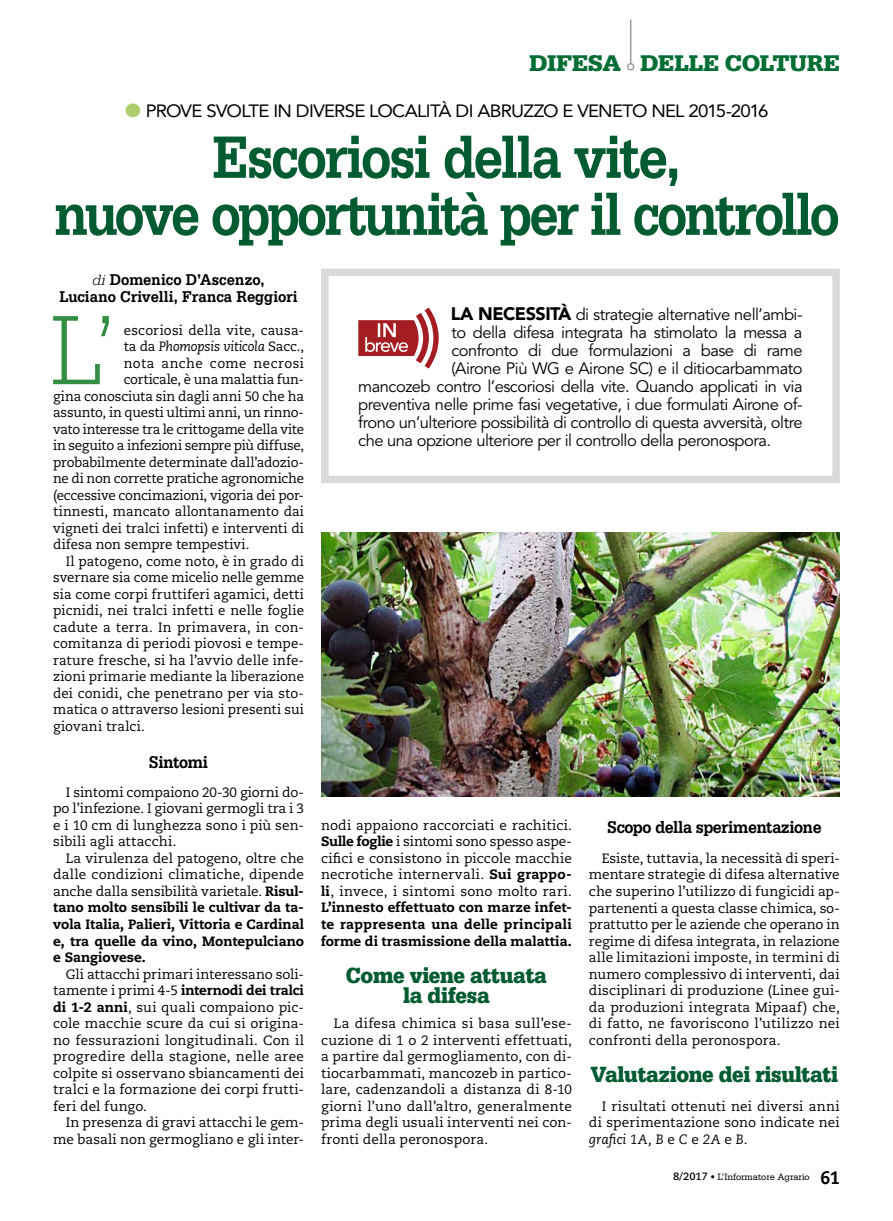
<style>
.page{position:relative;width:893px;height:1221px;background:#fff}
.page>*{position:absolute;margin:0;border:0;box-sizing:border-box;transform-origin:0 0}
.t1{font:300 104.1px "Serifa Std";color:#328f42;scale:.9 1}
.t2{font:700 63px/57px "Serifa Std";letter-spacing:-.055em;color:#005b30;text-align:center;scale:.86 1}
.t3{font:900 24px "Serifa Std";letter-spacing:-.01em;color:#006e33}
.t4{font:900 23.25px/20.2px "Serifa Std";letter-spacing:-.02em;color:#005b30;text-align:center;scale:.9 1}
.t5{font:700 18px "Serifa Std";letter-spacing:-.03em;color:#000;scale:.9 1}
.t6{font:17.7px "Avenir LT Std";letter-spacing:-.04em;color:#000;scale:1.05 1}
.t7{font:16.5px "Avenir LT Std";letter-spacing:-.03em;color:#000}
.t8{font:700 16.5px/16.5px "Serifa Std";letter-spacing:-.005em;color:#000;text-align:center;scale:.9 1}
.t9{font:13.5px/16.5px "Caecilia LT Std";letter-spacing:.005em;color:#000;text-align:justify}
.t10{font:800 13.5px/16.5px "Caecilia LT Std";color:#000;text-align:justify}
.t11{font:13.5px "Caecilia LT Std";letter-spacing:-.015em;color:#000}
.t12{font:13.5px "Caecilia LT Std";letter-spacing:-.02em;color:#000}
.t13{font:13.5px "Caecilia LT Std";letter-spacing:-.025em;color:#000}
.t14{font:italic 13.5px "Caecilia LT Std";letter-spacing:-.015em;color:#000}
.t15{font:13.5px "Caecilia LT Std";letter-spacing:.035em;color:#000}
.t16{font:9.75px "Serifa Std";letter-spacing:-.01em;color:#000;scale:.95 1}
.s1{font-weight:300;font-style:italic;font-size:15.75px}
.s2{font-weight:900;font-size:18px}
.s3{font-style:normal}
.s4{font-weight:400}
.s5{font-weight:800}
.s6{font-style:italic}
.s7{font-family:"Caecilia LT Std";font-weight:700;font-size:10.5px}
.s8{font-family:"Caecilia LT Std";font-weight:800;font-size:18px}
</style>
<div class="page">
<svg style="left:358px;top:307px;width:81px;height:61px"></svg>
<div style="left:321px;top:269px;width:519px;height:214px;border:8px solid #d9dadb"></div>
<hr style="left:630px;top:19px;width:1px;height:45px;background:#9c9e9f">
<div style="left:627px;top:63px;width:7px;height:7px;border:2px solid #9c9e9f;border-radius:50%"></div>
<img style="left:321px;top:533px;width:519px;height:264px">
<h3 class="t3" style="left:529px;top:48px;width:312px">DIFESA DELLE COLTURE</h3>
<h3 class="t6" style="left:146px;top:100px;width:595px">PROVE SVOLTE IN DIVERSE LOCALITÀ DI ABRUZZO E VENETO NEL 2015-2016</h3>
<h2 class="t2" style="left:53px;top:128px;width:916px">Escoriosi della vite,<br>nuove opportunità per il controllo</h2>
<p class="t8" style="left:59px;top:271px;width:266px"><span class="s1">di</span> Domenico D’Ascenzo,<br>Luciano Crivelli, Franca Reggiori</p>
<h1 class="t1" style="left:51px;top:292px;width:77px">L’</h1>
<p class="t9" style="left:124px;top:322px;width:182px">escoriosi della vite, causa-</p>
<p class="t7" style="left:451px;top:304px;width:353px"><span class="s2">LA NECESSITÀ</span> di strategie alternative nell’ambi-</p>
<p class="t7" style="left:451px;top:322px;width:353px">to della difesa integrata ha stimolato la messa a</p>
<p class="t7" style="left:451px;top:340px;width:353px">confronto di due formulazioni a base di rame</p>
<p class="t7" style="left:451px;top:358px;width:353px">(Airone Più WG e Airone SC) e il ditiocarbammato</p>
<p class="t7" style="left:358px;top:376px;width:446px">mancozeb contro l’escoriosi della vite. Quando applicati in via</p>
<p class="t7" style="left:358px;top:394px;width:446px">preventiva nelle prime fasi vegetative, i due formulati Airone of-</p>
<p class="t7" style="left:358px;top:412px;width:446px">frono un’ulteriore possibilità di controllo di questa avversità, oltre</p>
<p class="t7" style="left:358px;top:430px;width:414px">che una opzione ulteriore per il controllo della peronospora.</p>
<p class="t14" style="left:124px;top:339px;width:182px"><span class="s3">ta da</span> Phomopsis viticola <span class="s3">Sacc.,</span></p>
<p class="t15" style="left:124px;top:355px;width:182px">nota anche come necrosi</p>
<p class="t11" style="left:124px;top:371px;width:182px">corticale, è una malattia fun-</p>
<p class="t9" style="left:53px;top:388px;width:252px">gina conosciuta sin dagli anni 50 che ha</p>
<p class="t9" style="left:53px;top:404px;width:252px">assunto, in questi ultimi anni, un rinno-</p>
<p class="t12" style="left:53px;top:421px;width:252px">vato interesse tra le crittogame della vite</p>
<p class="t12" style="left:53px;top:437px;width:252px">in seguito a infezioni sempre più diffuse,</p>
<p class="t11" style="left:53px;top:454px;width:252px">probabilmente determinate dall’adozio-</p>
<p class="t13" style="left:53px;top:470px;width:252px">ne di non corrette pratiche agronomiche</p>
<p class="t11" style="left:53px;top:487px;width:252px">(eccessive concimazioni, vigoria dei por-</p>
<p class="t9" style="left:53px;top:503px;width:252px">tinnesti, mancato allontanamento dai</p>
<p class="t9" style="left:53px;top:520px;width:252px">vigneti dei tralci infetti) e interventi di</p>
<p class="t9" style="left:53px;top:536px;width:198px">difesa non sempre tempestivi.</p>
<p class="t9" style="left:66px;top:553px;width:240px">Il patogeno, come noto, è in grado di</p>
<p class="t9" style="left:53px;top:569px;width:252px">svernare sia come micelio nelle gemme</p>
<p class="t9" style="left:53px;top:586px;width:252px">sia come corpi fruttiferi agamici, detti</p>
<p class="t9" style="left:53px;top:602px;width:252px">picnidi, nei tralci infetti e nelle foglie</p>
<p class="t9" style="left:53px;top:619px;width:252px">cadute a terra. In primavera, in con-</p>
<p class="t9" style="left:53px;top:635px;width:252px">comitanza di periodi piovosi e tempe-</p>
<p class="t9" style="left:53px;top:652px;width:252px">rature fresche, si ha l’avvio delle infe-</p>
<p class="t9" style="left:53px;top:668px;width:252px">zioni primarie mediante la liberazione</p>
<p class="t9" style="left:53px;top:685px;width:252px">dei conidi, che penetrano per via sto-</p>
<p class="t9" style="left:53px;top:701px;width:252px">matica o attraverso lesioni presenti sui</p>
<p class="t9" style="left:53px;top:718px;width:93px">giovani tralci.</p>
<h3 class="t5" style="left:149px;top:751px;width:67px">Sintomi</h3>
<p class="t9" style="left:53px;top:784px;width:252px;text-indent:13px">I sintomi compaiono 20-30 giorni do&shy;po l’infezione. I giovani germogli tra i 3 e i 10 cm di lunghezza sono i più sen&shy;sibili agli attacchi.</p>
<p class="t10" style="left:53px;top:850px;width:252px;text-indent:13px"><span class="s4">La virulenza del patogeno, oltre che dalle condizioni climatiche, dipende anche dalla sensibilità varietale.</span> Risul&shy;tano molto sensibili le cultivar da ta&shy;vola Italia, Palieri, Vittoria e Cardinal e, tra quelle da vino, Montepulciano e Sangiovese.</p>
<p class="t9" style="left:53px;top:965px;width:252px;text-indent:13px">Gli attacchi primari interessano soli&shy;tamente i primi 4-5 <span class="s5">internodi dei tralci di 1-2 anni</span>, sui quali compaiono pic&shy;cole macchie scure da cui si origina&shy;no fessurazioni longitudinali. Con il progredire della stagione, nelle aree colpite si osservano sbiancamenti dei tralci e la formazione dei corpi frutti&shy;feri del fungo.</p>
<p class="t9" style="left:53px;top:1114px;width:252px;text-align:right">In presenza di gravi attacchi le gem&shy;me basali non germogliano e gli inter-</p>
<p class="t9" style="left:321px;top:817px;width:252px">nodi appaiono raccorciati e rachitici.<br><span class="s5">Sulle foglie</span> i sintomi sono spesso aspe&shy;cifici e consistono in piccole macchie necrotiche internervali. <span class="s5">Sui grappo&shy;li</span>, invece, i sintomi sono molto rari.<br><span class="s5">L’innesto effettuato con marze infet&shy;te rappresenta una delle principali forme di trasmissione della malattia.</span></p>
<h3 class="t4" style="left:346px;top:964px;width:225px">Come viene attuata la difesa</h3>
<p class="t9" style="left:321px;top:1015px;width:252px;text-indent:13px">La difesa chimica si basa sull’ese&shy;cuzione di 1 o 2 interventi effettuati, a partire dal germogliamento, con di&shy;tiocarbammati, mancozeb in partico&shy;lare, cadenzandoli a distanza di 8-10 giorni l’uno dall’altro, generalmente prima degli usuali interventi nei con&shy;fronti della peronospora.</p>
<h3 class="t5" style="left:607px;top:816px;width:240px">Scopo della sperimentazione</h3>
<p class="t9" style="left:589px;top:850px;width:252px;text-indent:13px">Esiste, tuttavia, la necessità di speri&shy;mentare strategie di difesa alternative che superino l’utilizzo di fungicidi ap&shy;partenenti a questa classe chimica, so&shy;prattutto per le aziende che operano in regime di difesa integrata, in relazione alle limitazioni imposte, in termini di numero complessivo di interventi, dai disciplinari di produzione (Linee gui&shy;da produzioni integrata Mipaaf) che, di fatto, ne favoriscono l’utilizzo nei confronti della peronospora.</p>
<h3 class="t4" style="left:591px;top:1063px;width:277px">Valutazione dei risultati</h3>
<p class="t9" style="left:589px;top:1097px;width:252px;text-indent:13px">I risultati ottenuti nei diversi anni di sperimentazione sono indicate nei <span class="s6">grafici 1A, B</span> e <span class="s6">C</span> e <span class="s6">2A</span> e <span class="s6">B</span>.</p>
<p class="t16" style="left:673px;top:1170px;width:177px"><span class="s7">8/2017</span> • L’Informatore Agrario <span class="s8">61</span></p>
</div>
